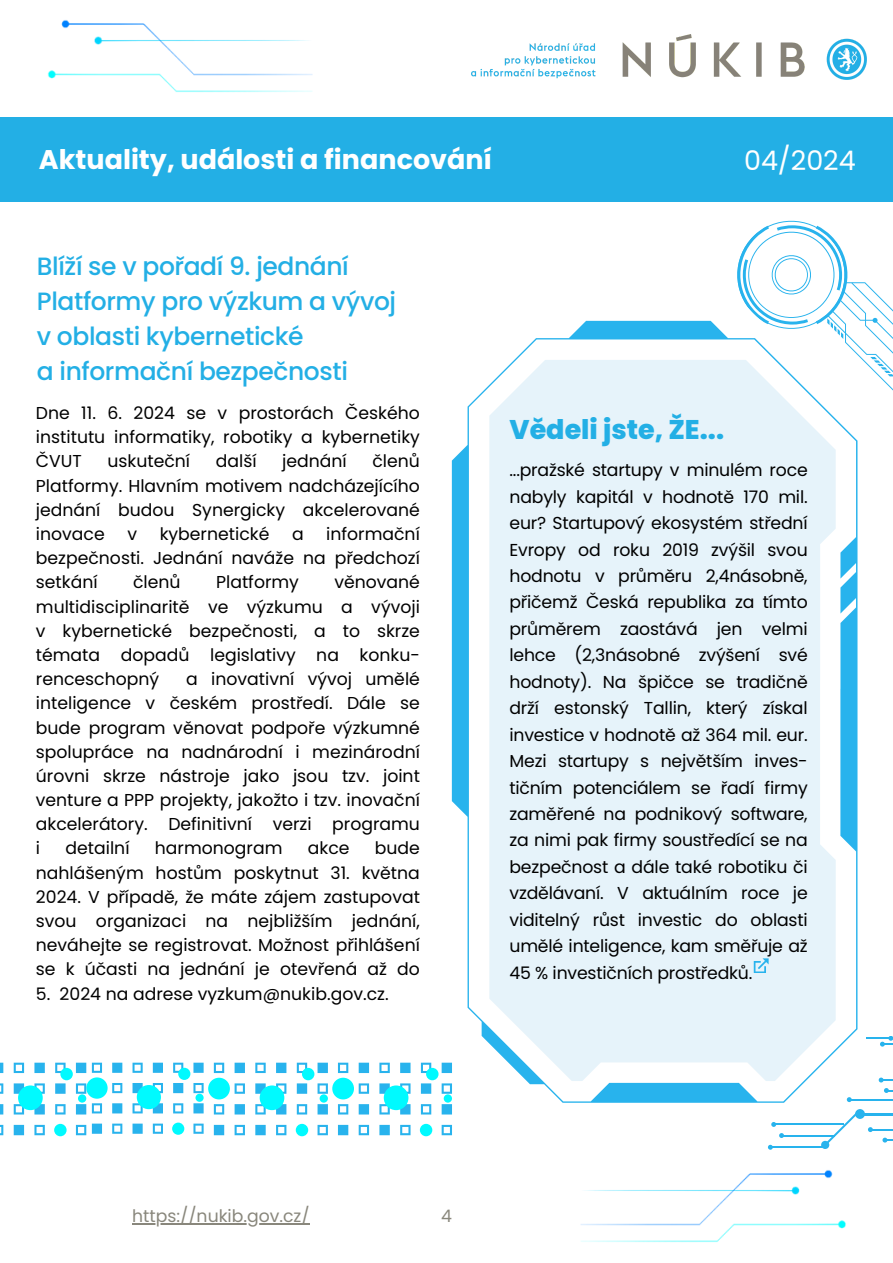
<style>
.page{position:relative;width:893px;height:1263px;background:#fff}
.page>*{position:absolute;margin:0;border:0;box-sizing:border-box;transform-origin:0 0}
.t1{font:700 27px "Poppins";color:#fff}
.t2{font:800 27px "Poppins";color:#23afe5}
.t3{font:27px "Poppins";color:#fff}
.t4{font:500 24.97px/34.9px "Poppins";letter-spacing:-.015em;color:#23afe5}
.t5{font:17.25px/24.2px "Poppins";color:#000;text-align:justify}
.t6{font:17.25px "Poppins";color:#89877c}
</style>
<div class="page">
<img style="left:47px;top:20px;width:266px;height:72px">
<img style="left:580px;top:1170px;width:266px;height:72px">
<div style="left:0;top:117px;width:100px;height:85px;background:#23afe5"></div>
<div style="left:37px;top:117px;width:856px;height:85px;background:#23afe5"></div>
<img style="left:471px;top:35px;width:395px;height:45px">
<svg style="left:452px;top:321px;width:405px;height:782px"></svg>
<div style="left:489px;top:360px;width:346px;height:721px;background:#e6f3fa"></div>
<svg style="left:754px;top:958px;width:14px;height:15px"></svg>
<svg style="left:0;top:1063px;width:452px;height:73px"></svg>
<svg style="left:714px;top:220px;width:179px;height:252px"></svg>
<hr style="left:859px;top:1113px;width:34px;height:2px;background:#28b3ed">
<div style="left:855px;top:1109px;width:10px;height:10px;background:#28b3ed;border-radius:50%"></div>
<svg style="left:820px;top:1112px;width:38px;height:37px"></svg>
<hr style="left:770px;top:1147px;width:54px;height:1px;background:#28b3ed">
<svg style="left:768px;top:1145px;width:5px;height:5px"></svg>
<hr style="left:781px;top:1135px;width:53px;height:1px;background:#28b3ed">
<svg style="left:779px;top:1133px;width:5px;height:5px"></svg>
<hr style="left:773px;top:1124px;width:70px;height:1px;background:#28b3ed">
<svg style="left:771px;top:1122px;width:5px;height:5px"></svg>
<hr style="left:849px;top:1099px;width:44px;height:1px;background:#28b3ed">
<svg style="left:847px;top:1097px;width:4px;height:5px"></svg>
<svg style="left:884px;top:1088px;width:9px;height:5px"></svg>
<svg style="left:878px;top:1077px;width:15px;height:5px"></svg>
<svg style="left:868px;top:1127px;width:25px;height:15px"></svg>
<svg style="left:866px;top:1036px;width:27px;height:10px"></svg>
<hr style="left:132px;top:1223px;width:178px;height:2px;background:#89877c">
<h1 class="t1" style="left:39px;top:140px;width:455px">Aktuality, události a financování</h1>
<h2 class="t3" style="left:744px;top:142px;width:113px">04/2024</h2>
<h1 class="t4" style="left:37px;top:249px;width:361px">Blíží se v pořadí 9. jednání<br>Platformy pro výzkum a vývoj v oblasti kybernetické<br>a informační bezpečnosti</h1>
<p class="t5" style="left:36px;top:401px;width:385px">Dne 11. 6. 2024 se v prostorách Českého institutu informatiky, robotiky a kybernetiky ČVUT</p>
<p class="t5" style="left:36px;top:449px;width:385px;text-indent:336px">členů Platformy. Hlavním motivem nadcházejícího jednání budou Synergicky akcelerované inovace</p>
<p class="t5" style="left:107px;top:449px;width:84px">uskuteční</p>
<p class="t5" style="left:216px;top:449px;width:42px">další</p>
<p class="t5" style="left:282px;top:449px;width:66px">jednání</p>
<p class="t5" style="left:36px;top:522px;width:385px;text-indent:290px">informační bezpečnosti. Jednání naváže na předchozí setkání</p>
<p class="t5" style="left:127px;top:522px;width:11px">v</p>
<p class="t5" style="left:160px;top:522px;width:111px">kybernetické</p>
<p class="t5" style="left:292px;top:522px;width:13px">a</p>
<p class="t5" style="left:133px;top:570px;width:49px">členů</p>
<p class="t5" style="left:216px;top:570px;width:84px">Platformy</p>
<p class="t5" style="left:36px;top:570px;width:385px;text-indent:298px">věnované multidisciplinaritě ve výzkumu a vývoji v kybernetické bezpečnosti, a to skrze témata dopadů legislativy na konku&shy;renceschopný</p>
<p class="t5" style="left:36px;top:667px;width:385px;text-indent:150px">a inovativní vývoj umělé inteligence v českém prostředí. Dále se bude program věnovat podpoře výzkumné spolupráce na nadnárodní i mezinárodní úrovni skrze nástroje jako jsou tzv. joint venture a PPP projekty, jakožto i tzv. inovační akcelerátory. Definitivní verzi programu i</p>
<p class="t5" style="left:65px;top:836px;width:66px">detailní</p>
<p class="t5" style="left:155px;top:836px;width:129px">harmonogram</p>
<p class="t5" style="left:308px;top:836px;width:43px">akce</p>
<p class="t5" style="left:36px;top:836px;width:385px;text-indent:339px">bude nahlášeným hostům poskytnut 31. května 2024. V případě, že máte zájem zastupovat svou organizaci na nejbližším jednání, neváhejte se registrovat. Možnost přihlášení se k účasti na jednání je otevřená až do</p>
<p class="t5" style="left:36px;top:981px;width:354px">5. 2024 na adrese vyzkum@nukib.gov.cz.</p>
<p class="t2" style="left:509px;top:410px;width:216px">Vědeli jste, ŽE...</p>
<h1 class="t5" style="left:509px;top:457px;width:300px;line-height:26.4px">...pražské startupy v minulém roce nabyly kapitál v hodnotě 170 mil. eur? Startupový ekosystém střední Evropy od roku 2019 zvýšil svou hodnotu v průměru 2,4násobně, přičemž Česká republika za tímto průměrem zaostává jen velmi lehce (2,3násobné zvýšení své hodnoty). Na špičce se tradičně drží estonský Tallin, který získal investice v hodnotě až 364 mil. eur.<br>Mezi startupy s největším inves&shy;tičním potenciálem se řadí firmy zaměřené na podnikový software, za nimi pak firmy soustředící se na bezpečnost a dále také robotiku či vzdělávaní. V aktuálním roce je viditelný růst investic do oblasti umělé inteligence, kam směřuje až 45 % investičních prostředků.</h1>
<p class="t6" style="left:132px;top:1204px;width:179px">https://nukib.gov.cz/</p>
<p class="t6" style="left:441px;top:1204px;width:12px">4</p>
</div>
